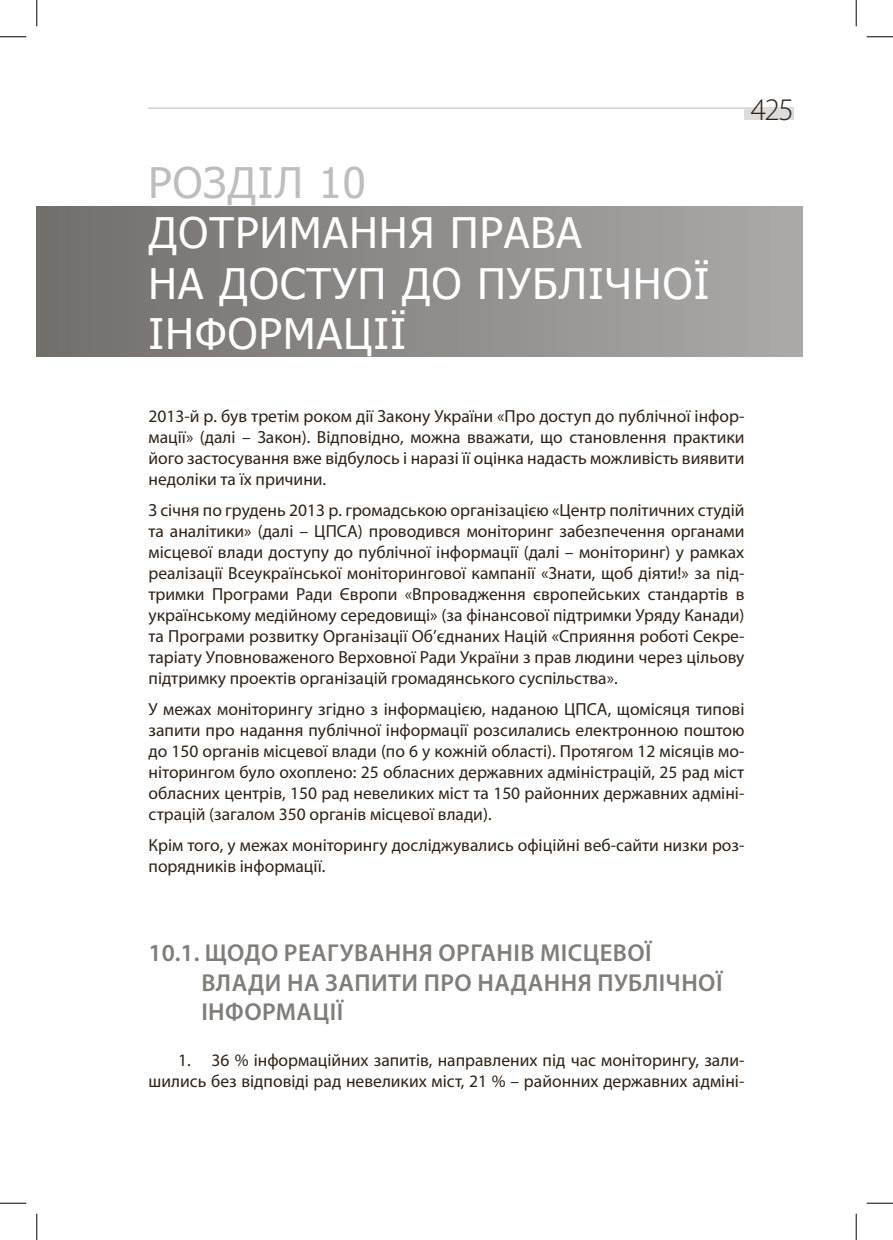
<style>
.page{position:relative;width:893px;height:1240px;background:#fff}
.page>*{position:absolute;margin:0;border:0;box-sizing:border-box;transform-origin:0 0}
.t1{font:42px/50.4px "Tahoma";letter-spacing:.03em;color:#fff}
.t2{font:42px "Tahoma";letter-spacing:.03em;color:#bdbdbd}
.t3{font:300 31.5px "Myriad Pro";color:#2f2116}
.t4{font:600 24.5px/29.4px "Myriad Pro";letter-spacing:.02em;color:#807d7a}
.t5{font:17.5px/21px "Myriad Pro";color:#2f2116;text-align:justify}
</style>
<div class="page">
<hr style="left:148px;top:108px;width:596px;height:1px;background:#bab9b8">
<div style="left:744px;top:108px;width:49px;height:12px;background:#dddcdc"></div>
<div style="left:37px;top:207px;width:765px;height:150px;background:linear-gradient(to right,#726e6b,#abaaa8)"></div>
<svg style="left:0;top:36px;width:26px;height:1px"></svg>
<svg style="left:866px;top:36px;width:26px;height:1px"></svg>
<svg style="left:0;top:1202px;width:26px;height:1px"></svg>
<svg style="left:866px;top:1202px;width:26px;height:1px"></svg>
<svg style="left:36px;top:0;width:1px;height:26px"></svg>
<svg style="left:36px;top:1213px;width:1px;height:26px"></svg>
<svg style="left:855px;top:0;width:1px;height:26px"></svg>
<svg style="left:855px;top:1213px;width:1px;height:26px"></svg>
<h1 class="t2" style="left:148px;top:154px;width:219px">РОЗДІЛ 10</h1>
<h1 class="t1" style="left:148px;top:206px;width:434px">Дотримання права на доступ</h1>
<h1 class="t1" style="left:148px;top:256px;width:562px;text-indent:253px">до публічної інформації</h1>
<h2 class="t3" style="left:750px;top:92px;width:45px">425</h2>
<p class="t5" style="left:148px;top:405px;width:597px">2013-й р. був третім роком дії Закону України «Про доступ до публічної інфор&shy;мації» (далі – Закон). Відповідно, можна вважати, що становлення практики його застосування вже відбулось і наразі її оцінка надасть можливість виявити недоліки та їх причини.</p>
<p class="t5" style="left:148px;top:499px;width:597px">З січня по грудень 2013 р. громадською організацією «Центр політичних студій та аналітики» (далі – ЦПСА</p>
<p class="t5" style="left:148px;top:520px;width:597px;text-indent:209px">) проводився моніторинг забезпечення органами місцевої влади доступу до публічної інформації (далі – моніторинг) у рамках реалізації Всеукраїнської моніторингової кампанії «Знати, щоб діяти!» за під&shy;тримки Програми Ради Європи «Впровадження європейських стандартів в українському медійному середовищі» (за фінансової підтримки Уряду Канади) та Програми розвитку Організації Об’єднаних Націй «Сприяння роботі Секре&shy;таріату Уповноваженого Верховної Ради України з прав людини через цільову підтримку проектів організацій громадянського суспільства».</p>
<p class="t5" style="left:148px;top:698px;width:427px">У межах моніторингу згідно з інформацією, наданою ЦПСА</p>
<p class="t5" style="left:148px;top:698px;width:597px;text-indent:459px">, щомісяця типові запити про надання публічної інформації розсилались електронною поштою до 150 органів місцевої влади (по 6 у кожній області). Протягом 12 місяців мо&shy;ніторингом було охоплено: 25 обласних державних адміністрацій, 25 рад міст обласних центрів, 150 рад невеликих міст та 150 районних державних адміні&shy;страцій (загалом 350 органів місцевої влади).</p>
<p class="t5" style="left:148px;top:834px;width:597px">Крім того, у межах моніторингу досліджувались офіційні веб-сайти низки роз&shy;порядників інформації.</p>
<h3 class="t4" style="left:201px;top:937px;width:522px;text-indent:-53px">10.1. Щодо реагування органів місцевої влади на запити про надання публічної інформації</h3>
<p class="t5" style="left:148px;top:1049px;width:597px;text-align:right">1. 36 % інформаційних запитів, направлених під час моніторингу, зали&shy;шились без відповіді рад невеликих міст, 21 % – районних державних адміні-</p>
</div>
